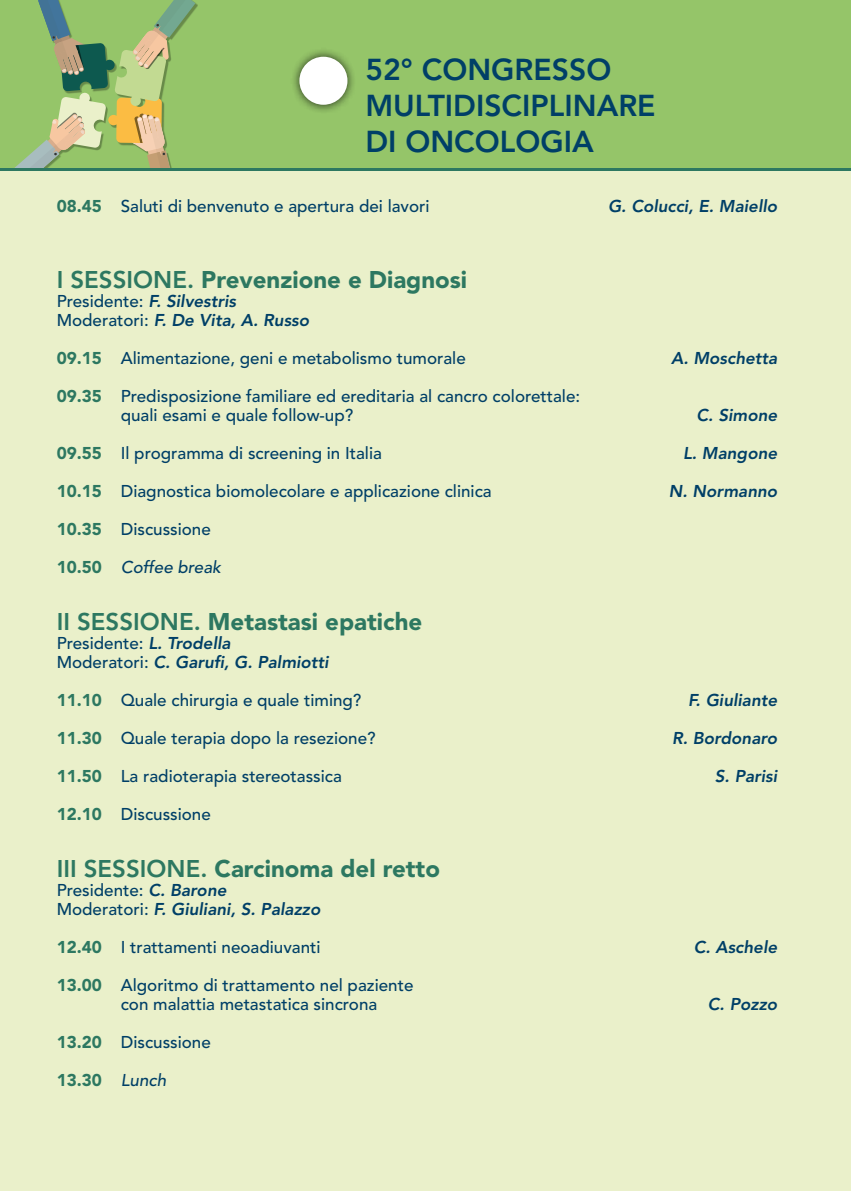
<style>
.page{position:relative;width:851px;height:1191px;background:#fff}
.page>*{position:absolute;margin:0;border:0;box-sizing:border-box;transform-origin:0 0}
.t1{font:800 30px/36px "Avenir";color:#003f67}
.t2{font:900 24px "Avenir";color:#2d7861}
.t3{font:500 17px/19px "Avenir";color:#003f67}
.t4{font:italic 800 17px/19px "Avenir";color:#003f67}
.t5{font:italic 500 17px "Avenir";color:#003f67}
.t6{font:900 17px "Avenir";color:#2d7861}
.s1{font-weight:900;color:#2d7861}
.s2{font-weight:800}
.s3{font-weight:500;font-style:normal}
.s4{font-weight:900;font-style:normal;color:#2d7861}
.s5{font-weight:500;font-style:italic;color:#003f67}
</style>
<div class="page">
<div style="left:0;top:0;width:850px;height:169px;background:#95c569"></div>
<svg style="left:14px;top:0;width:181px;height:168px"></svg>
<div style="left:0;top:168px;width:850px;height:154px;background:linear-gradient(to right,#2d7861,#2d7861)"></div>
<div style="left:0;top:172px;width:850px;height:1019px;background:#eaf0ca"></div>
<div style="left:290px;top:47px;width:67px;height:67px;background:#000;opacity:.75"></div>
<div style="left:299px;top:57px;width:48px;height:48px;background:#fff;border-radius:50%"></div>
<h1 class="t1" style="left:365px;top:51px;width:292px">52° CONGRESSO<br>MULTIDISCIPLINARE<br>DI ONCOLOGIA</h1>
<p class="t3" style="left:57px;top:196px;width:374px"><span class="s1">08.45</span> Saluti di benvenuto e apertura dei lavori</p>
<p class="t4" style="left:608px;top:196px;width:171px">G. Colucci, E. Maiello</p>
<h2 class="t2" style="left:57px;top:265px;width:412px"><span class="s2">I SESSIONE.</span> Prevenzione e Diagnosi</h2>
<p class="t4" style="left:57px;top:291px;width:254px"><span class="s3">Presidente:</span> F. Silvestris<br><span class="s3">Moderatori:</span> F. De Vita, A. Russo</p>
<p class="t3" style="left:57px;top:348px;width:410px"><span class="s1">09.15</span> Alimentazione, geni e metabolismo tumorale</p>
<p class="t4" style="left:671px;top:348px;width:108px">A. Moschetta</p>
<p class="t3" style="left:121px;top:386px;width:461px;text-indent:-64px"><span class="s1">09.35</span> Predisposizione familiare ed ereditaria al cancro colorettale: quali esami e quale follow-up?</p>
<p class="t4" style="left:696px;top:405px;width:82px">C. Simone</p>
<p class="t3" style="left:57px;top:443px;width:327px"><span class="s1">09.55</span> Il programma di screening in Italia</p>
<p class="t4" style="left:683px;top:443px;width:96px">L. Mangone</p>
<p class="t3" style="left:57px;top:481px;width:436px"><span class="s1">10.15</span> Diagnostica biomolecolare e applicazione clinica</p>
<p class="t4" style="left:668px;top:481px;width:110px">N. Normanno</p>
<p class="t3" style="left:57px;top:519px;width:156px"><span class="s1">10.35</span> Discussione</p>
<p class="t5" style="left:57px;top:557px;width:166px"><span class="s4">10.50</span> Coffee break</p>
<h2 class="t2" style="left:57px;top:607px;width:367px"><span class="s2">II SESSIONE.</span> Metastasi epatiche</h2>
<p class="t4" style="left:57px;top:633px;width:273px"><span class="s3">Presidente:</span> L. Trodella<br><span class="s3">Moderatori:</span> C. Garufi, G. Palmiotti</p>
<p class="t3" style="left:57px;top:690px;width:306px"><span class="s1">11.10</span> Quale chirurgia e quale timing?</p>
<p class="t4" style="left:688px;top:690px;width:91px">F. Giuliante</p>
<p class="t3" style="left:57px;top:728px;width:320px"><span class="s1">11.30</span> Quale terapia dopo la resezione?</p>
<p class="t4" style="left:672px;top:728px;width:107px">R. Bordonaro</p>
<p class="t3" style="left:57px;top:766px;width:287px"><span class="s1">11.50</span> La radioterapia stereotassica</p>
<p class="t4" style="left:714px;top:766px;width:64px">S. Parisi</p>
<p class="t3" style="left:57px;top:804px;width:156px"><span class="s1">12.10</span> Discussione</p>
<h2 class="t2" style="left:57px;top:854px;width:385px"><span class="s2">III SESSIONE.</span> Carcinoma del retto</h2>
<p class="t4" style="left:57px;top:880px;width:265px"><span class="s3">Presidente:</span> C. Barone<br><span class="s3">Moderatori:</span> F. Giuliani, S. Palazzo</p>
<p class="t3" style="left:57px;top:937px;width:265px"><span class="s1">12.40</span> I trattamenti neoadiuvanti</p>
<p class="t4" style="left:693px;top:937px;width:85px">C. Aschele</p>
<p class="t3" style="left:121px;top:975px;width:294px;text-indent:-64px"><span class="s1">13.00</span> Algoritmo di trattamento nel paziente con malattia metastatica sincrona</p>
<p class="t4" style="left:707px;top:994px;width:71px">C. Pozzo</p>
<p class="t3" style="left:57px;top:1032px;width:156px"><span class="s1">13.20</span> Discussione</p>
<p class="t6" style="left:57px;top:1069px;width:111px">13.30 <span class="s5">Lunch</span></p>
</div>
